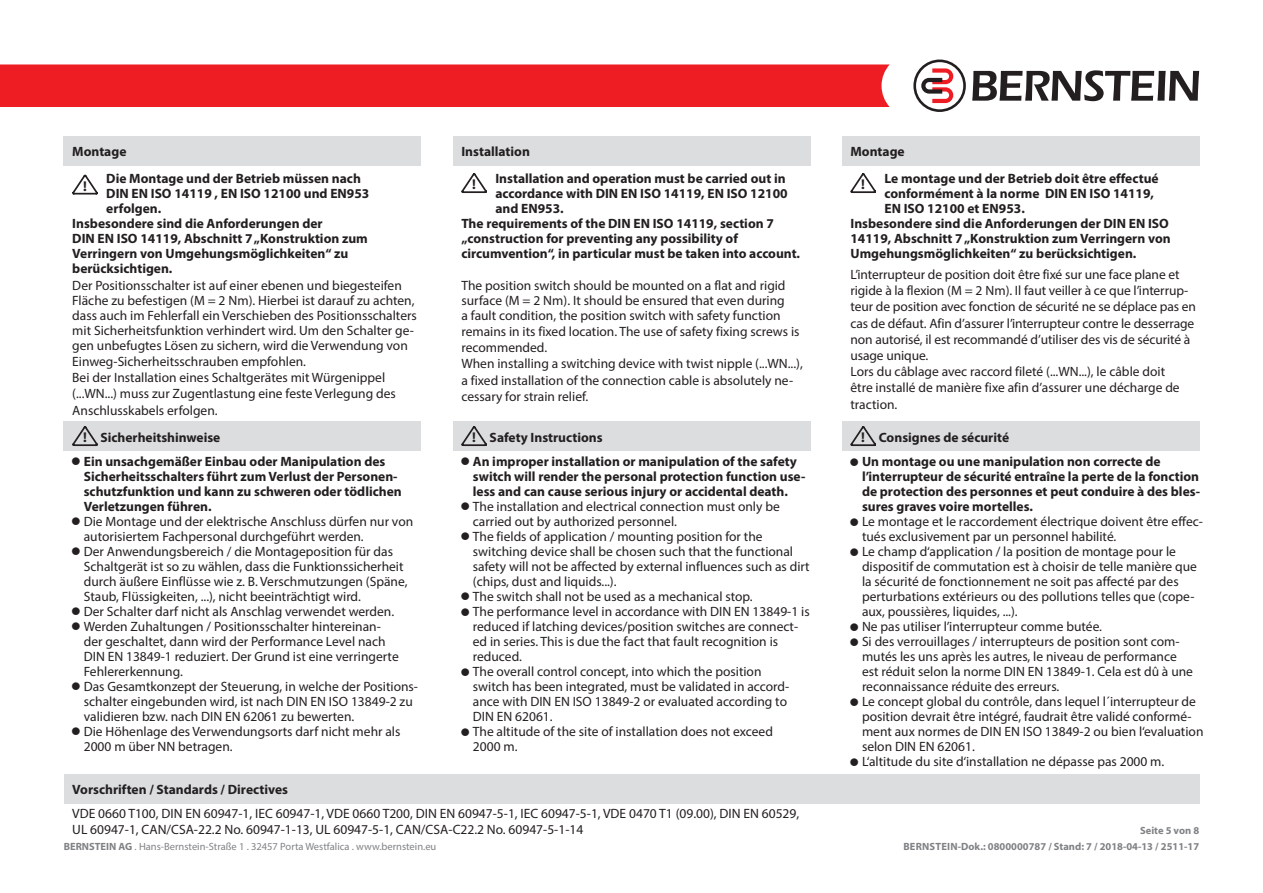
<style>
.page{position:relative;width:1263px;height:893px;background:#fff}
.page>*{position:absolute;margin:0;border:0;box-sizing:border-box;transform-origin:0 0}
.t1{font:700 14.25px "Myriad Pro";color:#231f20}
.t2{font:13.5px/15px "Myriad Pro";color:#231f20}
.t3{font:700 13.5px/15px "Myriad Pro";color:#231f20}
.t4{font:10.5px "Myriad Pro";color:#808285}
.t5{font:700 10.5px "Myriad Pro";color:#808285}
.s1{font-size:14.25px}
.s2{font-weight:700}
</style>
<div class="page">
<div style="left:0;top:64px;width:890px;height:43px;background:#ee1d23"></div>
<svg style="left:972px;top:70px;width:227px;height:31px"></svg>
<svg style="left:913px;top:60px;width:53px;height:52px"></svg>
<div style="left:64px;top:136px;width:357px;height:30px;background:#dcdddf"></div>
<div style="left:453px;top:136px;width:357px;height:30px;background:#dcdddf"></div>
<div style="left:842px;top:136px;width:357px;height:30px;background:#dcdddf"></div>
<svg style="left:72px;top:175px;width:26px;height:20px"></svg>
<svg style="left:461px;top:173px;width:26px;height:20px"></svg>
<svg style="left:850px;top:173px;width:26px;height:20px"></svg>
<div style="left:64px;top:421px;width:357px;height:30px;background:#dcdddf"></div>
<svg style="left:72px;top:426px;width:26px;height:20px"></svg>
<div style="left:453px;top:421px;width:357px;height:30px;background:#dcdddf"></div>
<svg style="left:461px;top:426px;width:26px;height:20px"></svg>
<div style="left:842px;top:421px;width:357px;height:30px;background:#dcdddf"></div>
<svg style="left:850px;top:426px;width:26px;height:20px"></svg>
<div style="left:64px;top:774px;width:1135px;height:29px;background:#dcdddf"></div>
<p class="t3" style="left:72px;top:144px;width:56px">Montage</p>
<p class="t3" style="left:461px;top:144px;width:70px">Installation</p>
<p class="t3" style="left:850px;top:144px;width:56px">Montage</p>
<p class="t1" style="left:83px;top:177px;width:5px">!</p>
<p class="t1" style="left:861px;top:175px;width:5px">!</p>
<p class="t3" style="left:884px;top:170px;width:276px">Le montage und der Betrieb doit être effectué</p>
<p class="t3" style="left:884px;top:185px;width:271px">conformément à la norme DIN EN ISO 14119,</p>
<p class="t3" style="left:884px;top:200px;width:142px">EN ISO 12100 et EN953.</p>
<p class="t3" style="left:850px;top:215px;width:320px">Insbesondere sind die Anforderungen der DIN EN ISO</p>
<p class="t3" style="left:850px;top:230px;width:322px">14119, Abschnitt 7 „Konstruktion zum Verringern von</p>
<p class="t3" style="left:850px;top:245px;width:287px">Umgehungsmöglichkeiten“ zu berücksichtigen.</p>
<p class="t3" style="left:106px;top:170px;width:256px">Die Montage und der Betrieb müssen nach</p>
<p class="t3" style="left:106px;top:185px;width:265px">DIN EN ISO 14119 , EN ISO 12100 und EN953</p>
<p class="t3" style="left:106px;top:200px;width:57px">erfolgen.</p>
<p class="t3" style="left:72px;top:215px;width:252px">Insbesondere sind die Anforderungen der</p>
<p class="t3" style="left:72px;top:230px;width:297px">DIN EN ISO 14119, Abschnitt 7 „Konstruktion zum</p>
<p class="t3" style="left:72px;top:245px;width:278px">Verringern von Umgehungsmöglichkeiten“ zu</p>
<p class="t3" style="left:72px;top:260px;width:102px">berücksichtigen.</p>
<p class="t1" style="left:472px;top:175px;width:5px">!</p>
<p class="t3" style="left:495px;top:170px;width:292px">Installation and operation must be carried out in</p>
<p class="t3" style="left:495px;top:185px;width:294px">accordance with DIN EN ISO 14119, EN ISO 12100</p>
<p class="t3" style="left:495px;top:200px;width:70px">and EN953.</p>
<p class="t3" style="left:461px;top:215px;width:314px">The requirements of the DIN EN ISO 14119, section 7</p>
<p class="t3" style="left:461px;top:230px;width:278px">„construction for preventing any possibility of</p>
<p class="t3" style="left:461px;top:245px;width:340px">circumvention“, in particular must be taken into account.</p>
<p class="t2" style="left:72px;top:277px;width:346px;line-height:15.6px">Der Positionsschalter ist auf einer ebenen und biegesteifen Fläche zu befestigen (M = 2 Nm). Hierbei ist darauf zu achten, dass auch im Fehlerfall ein Verschieben des Positionsschalters mit Sicherheitsfunktion verhindert wird. Um den Schalter ge&shy;gen unbefugtes Lösen zu sichern, wird die Verwendung von Einweg-Sicherheitsschrauben empfohlen.<br>Bei der Installation eines Schaltgerätes mit Würgenippel (...WN...) muss zur Zugentlastung eine feste Verlegung des Anschlusskabels erfolgen.</p>
<p class="t2" style="left:461px;top:277px;width:343px;line-height:15.9px">The position switch should be mounted on a flat and rigid surface (M = 2 Nm). It should be ensured that even during<br>a fault condition, the position switch with safety function remains in its fixed location. The use of safety fixing screws is recommended.<br>When installing a switching device with twist nipple (...WN...), a fixed installation of the connection cable is absolutely ne&shy;cessary for strain relief.</p>
<p class="t2" style="left:850px;top:266px;width:347px;line-height:16.2px">L’interrupteur de position doit être fixé sur une face plane et rigide à la flexion (M = 2 Nm). Il faut veiller à ce que l’interrup&shy;teur de position avec fonction de sécurité ne se déplace pas en cas de défaut. Afin d’assurer l’interrupteur contre le desserrage non autorisé, il est recommandé d’utiliser des vis de sécurité à usage unique.<br>Lors du câblage avec raccord fileté (...WN...), le câble doit<br>être installé de manière fixe afin d’assurer une décharge de traction.</p>
<p class="t3" style="left:83px;top:429px;width:139px"><span class="s1">!</span> Sicherheitshinweise</p>
<p class="t3" style="left:472px;top:429px;width:132px"><span class="s1">!</span> Safety Instructions</p>
<p class="t3" style="left:861px;top:429px;width:149px"><span class="s1">!</span> Consignes de sécurité</p>
<p class="t3" style="left:84px;top:454px;width:319px">Ein unsachgemäßer Einbau oder Manipulation des Sicherheitsschalters führt zum Verlust der Personen&shy;schutzfunktion und kann zu schweren oder tödlichen Verletzungen führen.</p>
<p class="t2" style="left:84px;top:514px;width:336px">Die Montage und der elektrische Anschluss dürfen nur von autorisiertem Fachpersonal durchgeführt werden.<br>Der Anwendungsbereich / die Montageposition für das Schaltgerät ist so zu wählen, dass die Funktionssicherheit durch äußere Einflüsse wie z. B. Verschmutzungen (Späne, Staub, Flüssigkeiten, ...), nicht beeinträchtigt wird.<br>Der Schalter darf nicht als Anschlag verwendet werden.<br>Werden Zuhaltungen / Positionsschalter hintereinan-<br>der geschaltet, dann wird der Performance Level nach<br>DIN EN 13849-1 reduziert. Der Grund ist eine verringerte Fehlererkennung.<br>Das Gesamtkonzept der Steuerung, in welche der Positions&shy;schalter eingebunden wird, ist nach DIN EN ISO 13849-2 zu validieren bzw. nach DIN EN 62061 zu bewerten.<br>Die Höhenlage des Verwendungsorts darf nicht mehr als 2000 m über NN betragen.</p>
<p class="t3" style="left:473px;top:454px;width:334px">An improper installation or manipulation of the safety switch will render the personal protection function use&shy;less and can cause serious injury or accidental death.</p>
<p class="t2" style="left:473px;top:499px;width:338px">The installation and electrical connection must only be carried out by authorized personnel.<br>The fields of application / mounting position for the switching device shall be chosen such that the functional safety will not be affected by external influences such as dirt (chips, dust and liquids...).<br>The switch shall not be used as a mechanical stop.<br>The performance level in accordance with DIN EN 13849-1 is reduced if latching devices/position switches are connect&shy;ed in series. This is due the fact that fault recognition is reduced.<br>The overall control concept, into which the position<br>switch has been integrated, must be validated in accord&shy;ance with DIN EN ISO 13849-2 or evaluated according to DIN EN 62061.<br>The altitude of the site of installation does not exceed<br>2000 m.</p>
<p class="t3" style="left:72px;top:781px;width:217px">Vorschriften / Standards / Directives</p>
<p class="t2" style="left:72px;top:805px;width:728px;line-height:16.2px">VDE 0660 T100, DIN EN 60947-1, IEC 60947-1, VDE 0660 T200, DIN EN 60947-5-1, IEC 60947-5-1, VDE 0470 T1 (09.00), DIN EN 60529,<br>UL 60947-1, CAN/CSA-22.2 No. 60947-1-13, UL 60947-5-1, CAN/CSA-C22.2 No. 60947-5-1-14</p>
<p class="t3" style="left:862px;top:454px;width:339px">Un montage ou une manipulation non correcte de l’interrupteur de sécurité entraîne la perte de la fonction de protection des personnes et peut conduire à des bles&shy;sures graves voire mortelles.</p>
<p class="t2" style="left:862px;top:514px;width:343px">Le montage et le raccordement électrique doivent être effec&shy;tués exclusivement par un personnel habilité.<br>Le champ d‘application / la position de montage pour le dispositif de commutation est à choisir de telle manière que la sécurité de fonctionnement ne soit pas affecté par des perturbations extérieurs ou des pollutions telles que (cope&shy;aux, poussières, liquides, ...).<br>Ne pas utiliser l’interrupteur comme butée.<br>Si des verrouillages / interrupteurs de position sont com&shy;mutés les uns après les autres, le niveau de performance<br>est réduit selon la norme DIN EN 13849-1. Cela est dû à une reconnaissance réduite des erreurs.<br>Le concept global du contrôle, dans lequel l´interrupteur de position devrait être intégré, faudrait être validé conformé&shy;ment aux normes de DIN EN ISO 13849-2 ou bien l‘evaluation selon DIN EN 62061.<br>L‘altitude du site d‘installation ne dépasse pas 2000 m.</p>
<p class="t5" style="left:1140px;top:823px;width:61px">Seite 5 von 8</p>
<p class="t4" style="left:64px;top:840px;width:374px"><span class="s2">BERNSTEIN AG</span> . Hans-Bernstein-Straße 1 . 32457 Porta Westfalica . www.bernstein.eu</p>
<p class="t5" style="left:903px;top:840px;width:297px">BERNSTEIN-Dok.: 0800000787 / Stand: 7 / 2018-04-13 / 2511-17</p>
</div>
